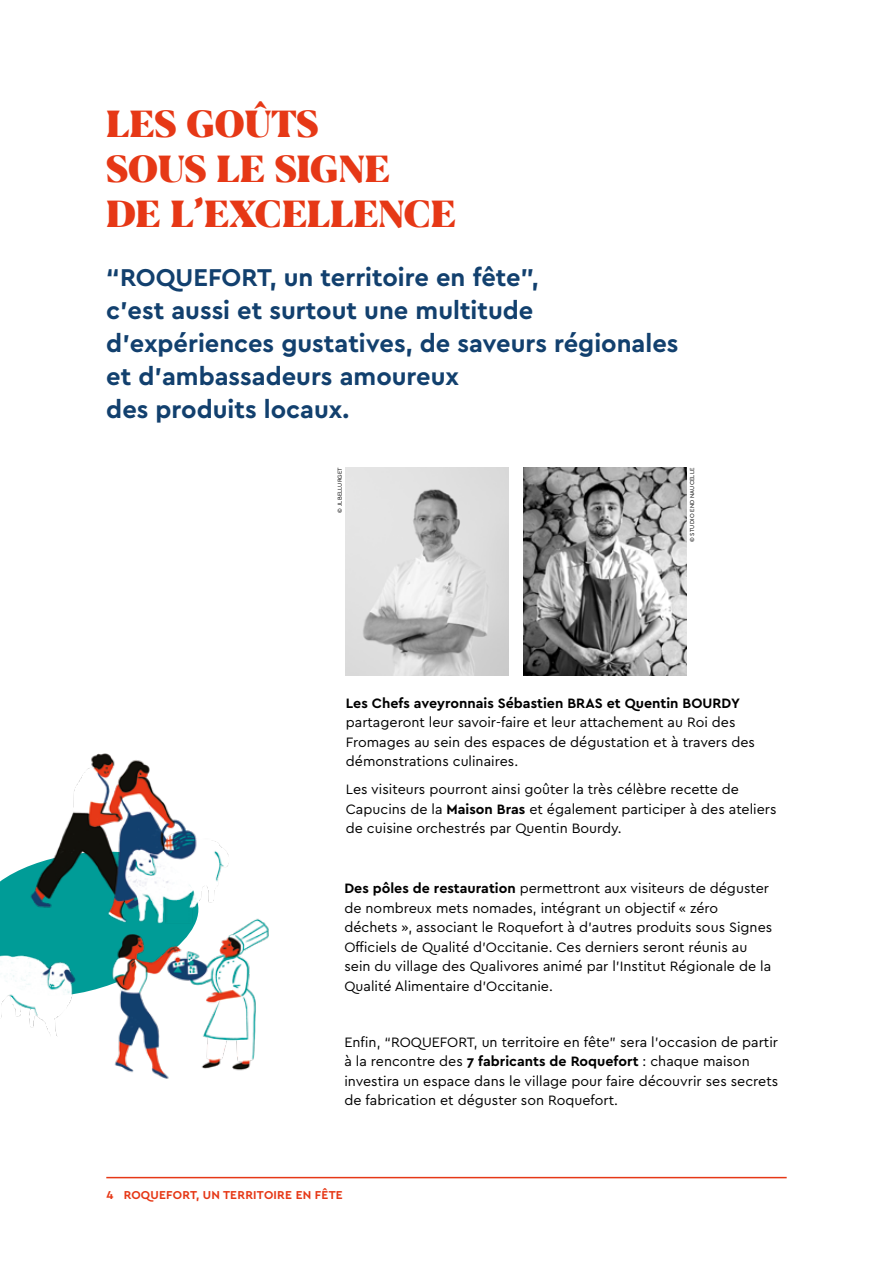
<style>
.page{position:relative;width:893px;height:1263px;background:#fff}
.page>*{position:absolute;margin:0;border:0;box-sizing:border-box;transform-origin:0 0}
.t1{font:800 37.5px/45px "Blacker Display";color:#e63816}
.t2{font:700 25.5px/33px "Cera PRO";color:#12406e}
.t3{font:14.25px/19.5px "Cera PRO";color:#000}
.t4{font:700 14.25px "Cera PRO";color:#000}
.t5{font:700 12px "Cera PRO";letter-spacing:.02em;color:#e63816}
.t6{font:6px "Cera PRO";letter-spacing:.02em;color:#000}
.t7{font:6px "Cera PRO";color:#000}
.s1{font-weight:700}
</style>
<div class="page">
<hr style="left:106px;top:1177px;width:681px;height:1px;background:#e63816">
<img style="left:57px;top:753px;width:172px;height:129px">
<img style="left:114px;top:882px;width:155px;height:197px">
<img style="left:0;top:850px;width:117px;height:187px">
<img style="left:346px;top:468px;width:163px;height:207px">
<img style="left:523px;top:468px;width:163px;height:207px">
<h1 class="t1" style="left:106px;top:104px;width:351px">LES GOÛTS<br>SOUS LE SIGNE<br>DE L’EXCELLENCE</h1>
<h2 class="t2" style="left:106px;top:260px;width:574px">“ROQUEFORT, un territoire en fête”,<br>c’est aussi et surtout une multitude d’expériences gustatives, de saveurs régionales et d’ambassadeurs amoureux<br>des produits locaux.</h2>
<p class="t7" style="left:336px;top:512px;width:47px;rotate:-90deg">© JL BELLURGET</p>
<p class="t6" style="left:688px;top:542px;width:76px;rotate:-90deg">© STUDIO END NAUCELLE</p>
<p class="t4" style="left:346px;top:694px;width:396px">Les Chefs aveyronnais Sébastien BRAS et Quentin BOURDY</p>
<p class="t3" style="left:346px;top:712px;width:411px">partageront leur savoir-faire et leur attachement au Roi des<br>Fromages au sein des espaces de dégustation et à travers des démonstrations culinaires.</p>
<p class="t3" style="left:346px;top:779px;width:432px">Les visiteurs pourront ainsi goûter la très célèbre recette de<br>Capucins de la <span class="s1">Maison Bras</span> et également participer à des ateliers de cuisine orchestrés par Quentin Bourdy.</p>
<p class="t3" style="left:344px;top:878px;width:429px"><span class="s1">Des pôles de restauration</span> permettront aux visiteurs de déguster de nombreux mets nomades, intégrant un objectif « zéro déchets », associant le Roquefort à d’autres produits sous Signes Officiels de Qualité d’Occitanie. Ces derniers seront réunis au sein du village des Qualivores animé par l’Institut Régionale de la Qualité Alimentaire d’Occitanie.</p>
<p class="t3" style="left:344px;top:1031px;width:435px">Enfin, “ROQUEFORT, un territoire en fête” sera l’occasion de partir à la rencontre des <span class="s1">7 fabricants de Roquefort</span> : chaque maison investira un espace dans le village pour faire découvrir ses secrets de fabrication et déguster son Roquefort.</p>
<p class="t5" style="left:106px;top:1187px;width:238px">4 ROQUEFORT, UN TERRITOIRE EN FÊTE</p>
</div>
